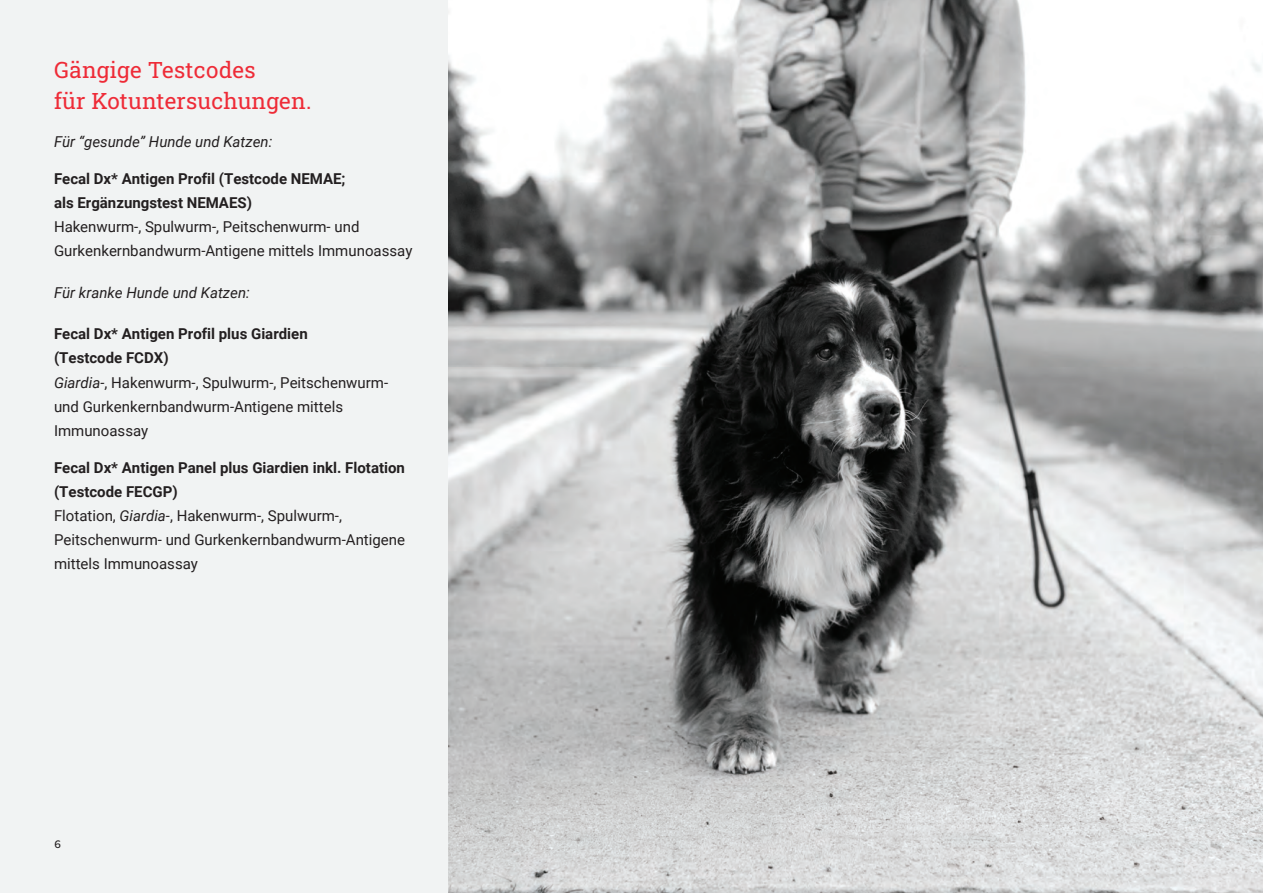
<style>
.page{position:relative;width:1263px;height:893px;background:#f1f3f3}
.page>*{position:absolute;margin:0;border:0;box-sizing:border-box;transform-origin:0 0}
.t1{font:22.5px/31.5px "Roboto Slab";letter-spacing:.01em;color:#ee2b37}
.t2{font:15px/24px "Roboto";color:#231f20}
.t3{font:700 15px/24.3px "Roboto";color:#231f20}
.t4{font:italic 15px "Roboto";color:#231f20}
.t5{font:11.85px "Source Code Variable";color:#231f20}
.s1{font-style:inherit}
.s2{font-weight:700}
.s3{font-style:italic}
</style>
<div class="page">
<img style="left:448px;top:0;width:815px;height:893px">
<h1 class="t1" style="left:54px;top:53px;width:259px">Gängige Testcodes<br>für Kotuntersuchungen.</h1>
<p class="t4" style="left:54px;top:131px;width:220px">Für “gesunde” Hunde und Katzen:</p>
<p class="t3" style="left:54px;top:166px;width:293px">Fecal Dx* Antigen Pro<span class="s1">f</span>il (Testcode NEMAE; als Ergänzungstest NEMAES)</p>
<p class="t2" style="left:54px;top:214px;width:360px">Hakenwurm-, Spulwurm-, Peitschenwurm- und<br>Gurkenkernbandwurm-Antigene mittels Immunoassay</p>
<p class="t4" style="left:54px;top:282px;width:197px">Für kranke Hunde und Katzen:</p>
<p class="t2" style="left:54px;top:321px;width:336px"><span class="s2">Fecal Dx* Antigen Pro</span><span class="s2">f</span><span class="s2">il plus Giardien<br>(Testcode F</span><span class="s2">CDX</span><span class="s2">)<br></span><span class="s3">Giardia-</span>, Hakenwurm-, Spulwurm-, Peitschenwurm&shy;und Gurkenkernbandwurm-Antigene mittels<br>Immunoassay</p>
<p class="t2" style="left:54px;top:455px;width:353px"><span class="s2">Fecal Dx* Antigen Panel plus Giardien inkl. Flotation (Testcode FECGP)<br></span>Flotation, <span class="s3">Giardia-</span>, Hakenwurm-, Spulwurm-, Peitschenwurm- und Gurkenkernbandwurm-Antigene mittels Immunoassay</p>
<p class="t5" style="left:54px;top:835px;width:9px">6</p>
</div>
